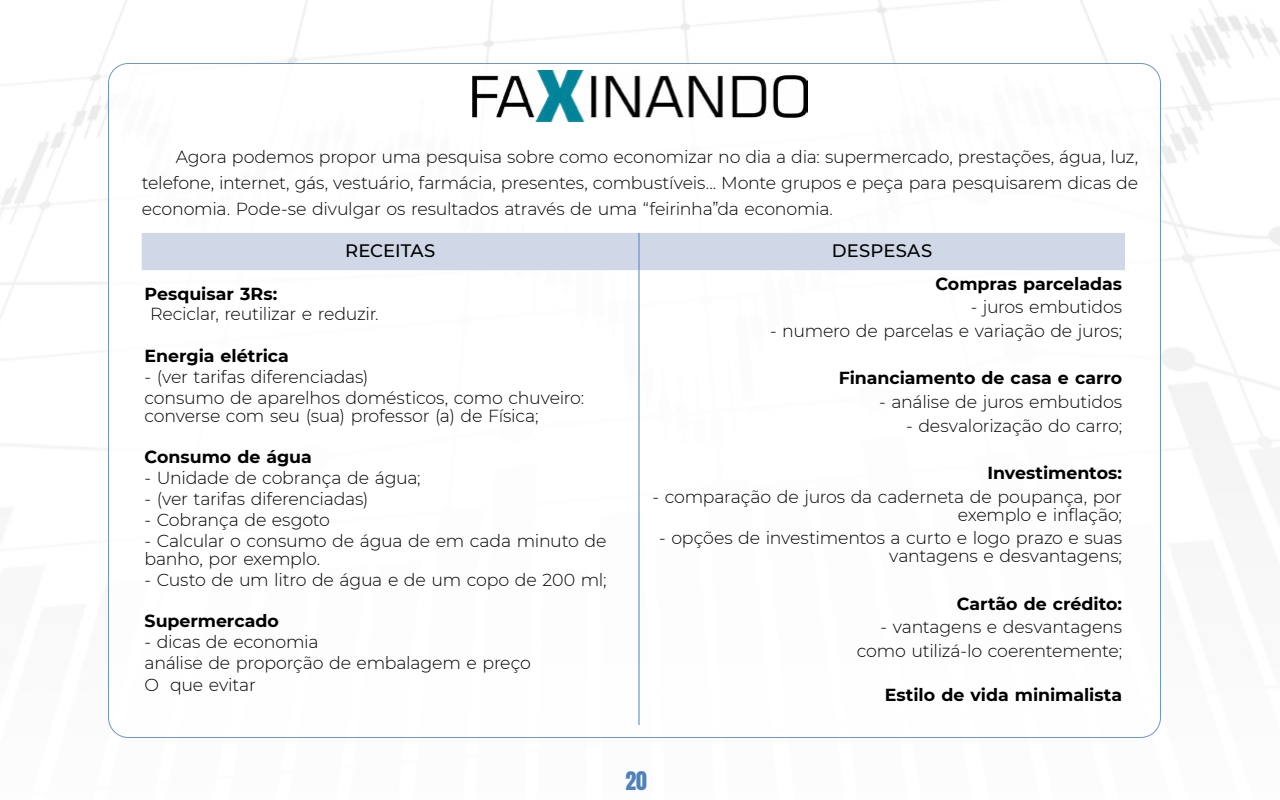
<style>
.page{position:relative;width:1280px;height:800px;background:#fff}
.page>*{position:absolute;margin:0;border:0;box-sizing:border-box;transform-origin:0 0}
.t1{font:21.8px "Anton";color:#4f81bd}
.t2{font:500 18px "Montserrat";letter-spacing:.01em;color:#000}
.t3{font:300 17.4px/18px "Montserrat";letter-spacing:-.01em;color:#000}
.t4{font:700 17.4px "Montserrat";letter-spacing:-.005em;color:#000}
</style>
<div class="page">
<img style="left:473px;top:70px;width:334px;height:51px">
<div style="left:142px;top:233px;width:983px;height:37px;background:#d0d8e8"></div>
<hr style="left:638px;top:233px;width:2px;height:37px;background:#4f81bd">
<hr style="left:638px;top:270px;width:2px;height:455px;background:#4f81bd">
<p class="t3" style="left:142px;top:144px;width:998px;line-height:25.8px;text-align:justify;text-indent:34px">Agora podemos propor uma pesquisa sobre como economizar no dia a dia: supermercado, prestações, água, luz, telefone, internet, gás, vestuário, farmácia, presentes, combustíveis... Monte grupos e peça para pesquisarem dicas de economia. Pode-se divulgar os resultados através de uma “feirinha”da economia.</p>
<p class="t2" style="left:345px;top:238px;width:92px">RECEITAS</p>
<p class="t2" style="left:832px;top:238px;width:102px">DESPESAS</p>
<p class="t4" style="left:145px;top:281px;width:134px">Pesquisar 3Rs:</p>
<p class="t3" style="left:150px;top:305px;width:230px">Reciclar, reutilizar e reduzir.</p>
<p class="t4" style="left:145px;top:343px;width:146px">Energia elétrica</p>
<p class="t3" style="left:145px;top:366px;width:441px;line-height:20.8px">- (ver tarifas diferenciadas)<br>consumo de aparelhos domésticos, como chuveiro:</p>
<p class="t3" style="left:145px;top:406px;width:395px">converse com seu (sua) professor (a) de Física;</p>
<p class="t4" style="left:145px;top:445px;width:169px">Consumo de água</p>
<p class="t3" style="left:145px;top:468px;width:278px">- Unidade de cobrança de água;</p>
<p class="t3" style="left:145px;top:489px;width:225px">- (ver tarifas diferenciadas)</p>
<p class="t3" style="left:145px;top:510px;width:187px">- Cobrança de esgoto</p>
<p class="t3" style="left:145px;top:531px;width:463px">- Calcular o consumo de água de em cada minuto de banho, por exemplo.</p>
<p class="t3" style="left:145px;top:570px;width:464px">- Custo de um litro de água e de um copo de 200 ml;</p>
<p class="t4" style="left:145px;top:608px;width:136px">Supermercado</p>
<p class="t3" style="left:145px;top:631px;width:388px;line-height:21.3px">- dicas de economia<br>análise de proporção de embalagem e preço<br>O que evitar</p>
<p class="t4" style="left:935px;top:271px;width:188px">Compras parceladas</p>
<p class="t3" style="left:971px;top:298px;width:153px">- juros embutidos</p>
<p class="t3" style="left:770px;top:321px;width:354px">- numero de parcelas e variação de juros;</p>
<p class="t4" style="left:839px;top:366px;width:285px">Financiamento de casa e carro</p>
<p class="t3" style="left:879px;top:392px;width:244px">- análise de juros embutidos</p>
<p class="t3" style="left:906px;top:416px;width:217px">- desvalorização do carro;</p>
<p class="t4" style="left:988px;top:460px;width:136px">Investimentos:</p>
<p class="t3" style="left:653px;top:487px;width:471px;text-align:right">- comparação de juros da caderneta de poupança, por exemplo e inflação;</p>
<p class="t3" style="left:659px;top:529px;width:464px;text-align:right">- opções de investimentos a curto e logo prazo e suas vantagens e desvantagens;</p>
<p class="t4" style="left:957px;top:591px;width:167px">Cartão de crédito:</p>
<p class="t3" style="left:857px;top:615px;width:267px;line-height:23.7px;text-align:right">- vantagens e desvantagens como utilizá-lo coerentemente;</p>
<p class="t4" style="left:885px;top:683px;width:239px">Estilo de vida minimalista</p>
<p class="t1" style="left:625px;top:770px;width:23px">20</p>
</div>
